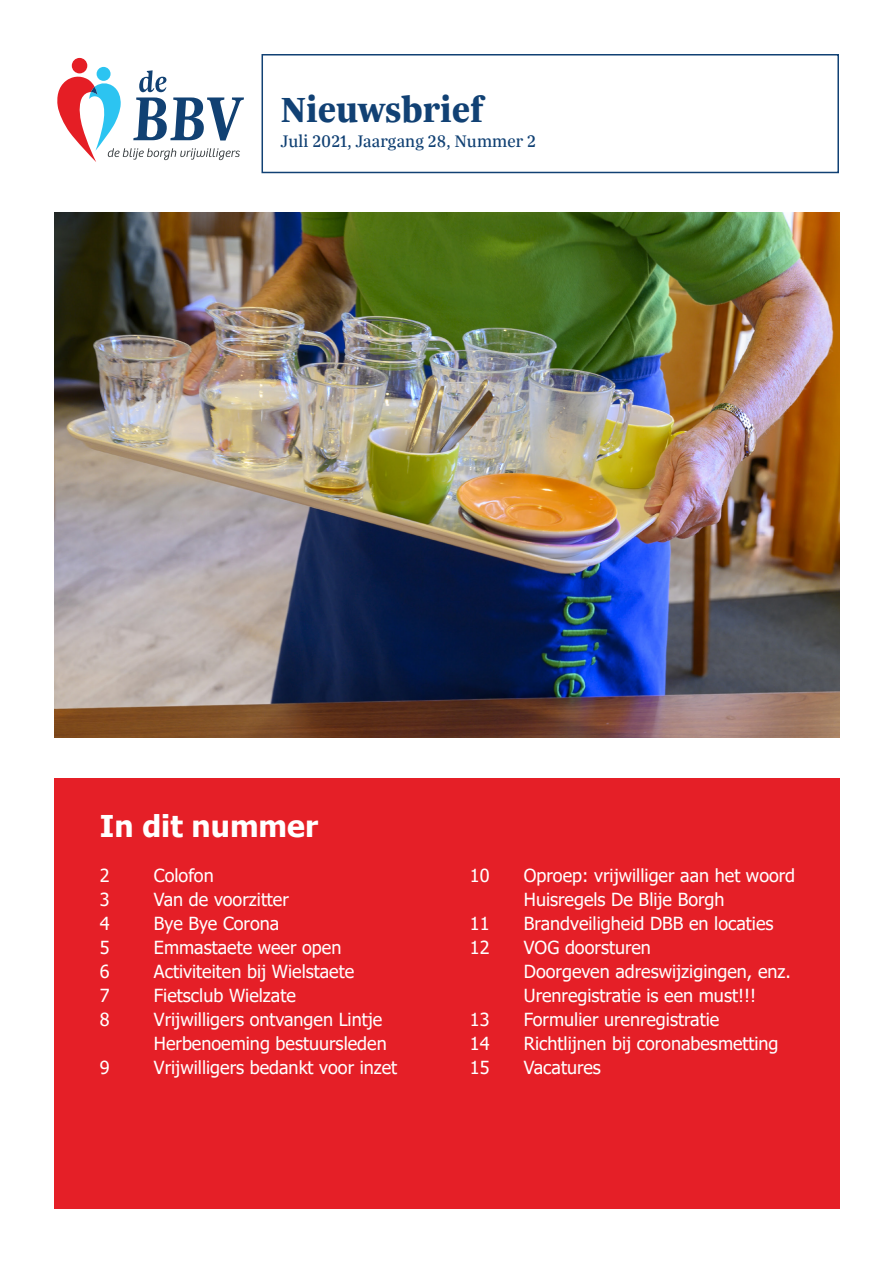
<style>
.page{position:relative;width:893px;height:1263px;background:#fff}
.page>*{position:absolute;margin:0;border:0;box-sizing:border-box;transform-origin:0 0}
.t1{font:800 37.5px "Trola";color:#114174}
.t2{font:700 30px "Tahoma";color:#fff}
.t3{font:18px "Tahoma";color:#fff}
.t4{font:18px "Trola";color:#114174}
</style>
<div class="page">
<div style="left:97px;top:67px;width:14px;height:14px;background:#2cc4f1;border-radius:50%"></div>
<div style="left:72px;top:58px;width:15px;height:15px;background:#e51e25;border-radius:50%"></div>
<svg style="left:57px;top:70px;width:187px;height:92px"></svg>
<div style="left:54px;top:778px;width:786px;height:431px;background:#e51f27"></div>
<img style="left:54px;top:213px;width:786px;height:525px">
<div style="left:261px;top:54px;width:578px;height:119px;border:2px solid #114174"></div>
<p class="t1" style="left:281px;top:84px;width:204px">Nieuwsbrief</p>
<p class="t4" style="left:281px;top:130px;width:257px">Juli 2021, Jaargang 28, Nummer 2</p>
<p class="t2" style="left:100px;top:805px;width:220px">In dit nummer</p>
<p class="t3" style="left:100px;top:863px;width:11px">2</p>
<p class="t3" style="left:154px;top:863px;width:61px">Colofon</p>
<p class="t3" style="left:100px;top:887px;width:11px">3</p>
<p class="t3" style="left:154px;top:887px;width:136px">Van de voorzitter</p>
<p class="t3" style="left:100px;top:911px;width:11px">4</p>
<p class="t3" style="left:154px;top:911px;width:127px">Bye Bye Corona</p>
<p class="t3" style="left:100px;top:935px;width:11px">5</p>
<p class="t3" style="left:154px;top:935px;width:189px">Emmastaete weer open</p>
<p class="t3" style="left:100px;top:959px;width:11px">6</p>
<p class="t3" style="left:154px;top:959px;width:202px">Activiteiten bij Wielstaete</p>
<p class="t3" style="left:100px;top:983px;width:11px">7</p>
<p class="t3" style="left:154px;top:983px;width:143px">Fietsclub Wielzate</p>
<p class="t3" style="left:100px;top:1007px;width:11px">8</p>
<p class="t3" style="left:154px;top:1007px;width:230px">Vrijwilligers ontvangen Lintje</p>
<p class="t3" style="left:154px;top:1031px;width:234px">Herbenoeming bestuursleden</p>
<p class="t3" style="left:100px;top:1055px;width:11px">9</p>
<p class="t3" style="left:154px;top:1055px;width:245px">Vrijwilligers bedankt voor inzet</p>
<p class="t3" style="left:470px;top:863px;width:21px">10</p>
<p class="t3" style="left:524px;top:863px;width:273px">Oproep: vrijwilliger aan het woord</p>
<p class="t3" style="left:524px;top:887px;width:202px">Huisregels De Blije Borgh</p>
<p class="t3" style="left:470px;top:911px;width:21px">11</p>
<p class="t3" style="left:524px;top:911px;width:251px">Brandveiligheid DBB en locaties</p>
<p class="t3" style="left:470px;top:935px;width:21px">12</p>
<p class="t3" style="left:524px;top:935px;width:129px">VOG doorsturen</p>
<p class="t3" style="left:524px;top:959px;width:269px">Doorgeven adreswijzigingen, enz.</p>
<p class="t3" style="left:524px;top:983px;width:234px">Urenregistratie is een must!!!</p>
<p class="t3" style="left:470px;top:1007px;width:21px">13</p>
<p class="t3" style="left:524px;top:1007px;width:197px">Formulier urenregistratie</p>
<p class="t3" style="left:470px;top:1031px;width:21px">14</p>
<p class="t3" style="left:524px;top:1031px;width:256px">Richtlijnen bij coronabesmetting</p>
<p class="t3" style="left:470px;top:1055px;width:21px">15</p>
<p class="t3" style="left:524px;top:1055px;width:79px">Vacatures</p>
</div>
